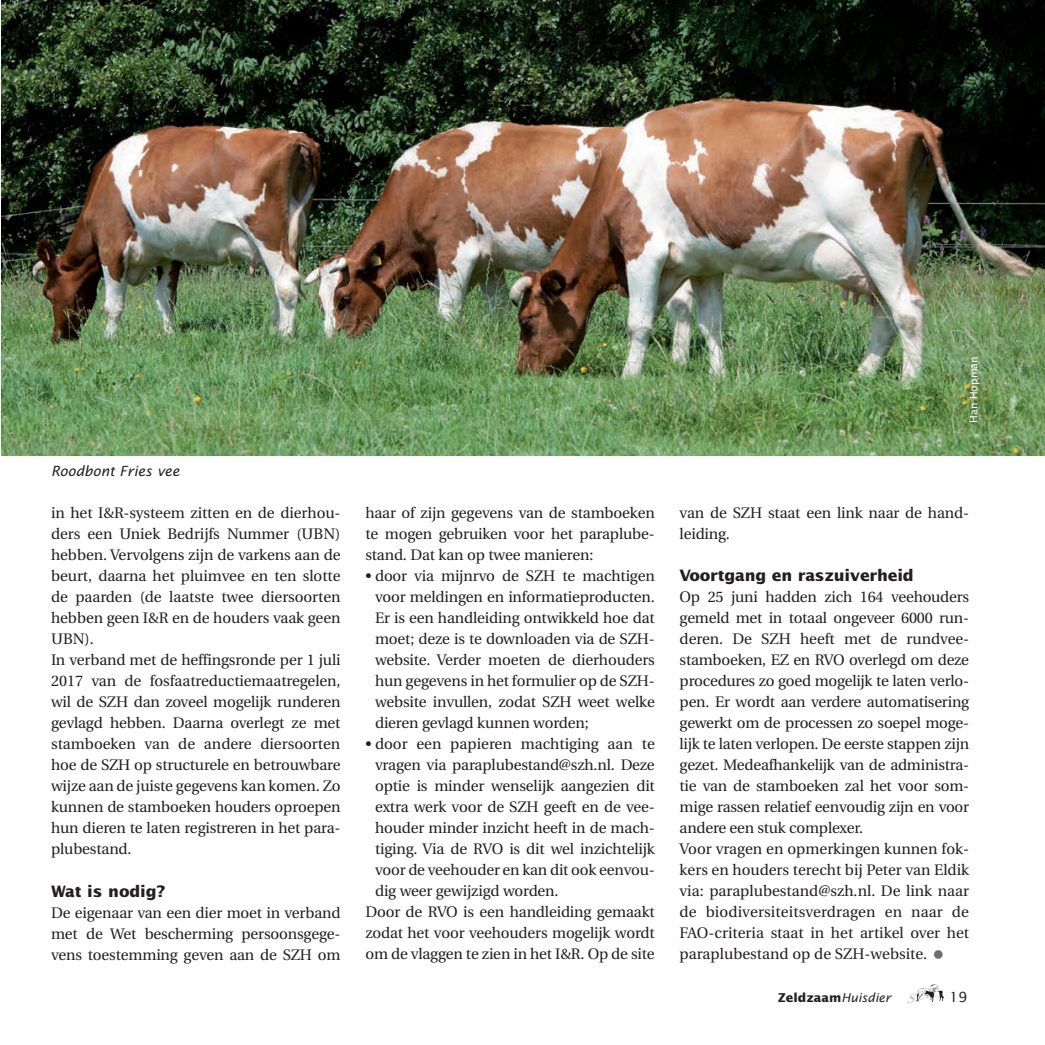
<style>
.page{position:relative;width:1045px;height:1045px;background:#fff}
.page>*{position:absolute;margin:0;border:0;box-sizing:border-box;transform-origin:0 0}
.t1{font:700 15.75px "Lucida Sans";letter-spacing:-.015em;color:#231f20}
.t2{font:15.22px/21px "Utopia";letter-spacing:-.01em;color:#231f20}
.t3{font:italic 14px "Lucida Sans";color:#231f20}
.t4{font:14px "Lucida Sans";color:#231f20}
.t5{font:700 12.25px "Lucida Sans";color:#231f20}
.t6{font:10.5px "Lucida Sans";color:#fff}
.s1{font-weight:400;font-style:italic}
</style>
<div class="page">
<img style="left:1px;top:0;width:1044px;height:455px">
<svg style="left:907px;top:984px;width:36px;height:20px"></svg>
<p class="t3" style="left:51px;top:463px;width:130px">Roodbont Fries vee</p>
<p class="t2" style="left:51px;top:503px;width:291px">in het I&amp;R-systeem zitten en de dierhou&shy;ders een Uniek Bedrijfs Nummer (UBN) hebben. Vervolgens zijn de varkens aan de beurt, daarna het pluimvee en ten slotte de paarden (de laatste twee diersoorten hebben geen I&amp;R en de houders vaak geen UBN).<br>In verband met de heffingsronde per 1 juli 2017 van de fosfaatreductiemaatregelen, wil de SZH dan zoveel mogelijk runderen gevlagd hebben. Daarna overlegt ze met stamboeken van de andere diersoorten hoe de SZH op structurele en betrouwbare wijze aan de juiste gegevens kan komen. Zo kunnen de stamboeken houders oproepen hun dieren te laten registreren in het para&shy;plubestand.</p>
<p class="t1" style="left:51px;top:881px;width:116px">Wat is nodig?</p>
<p class="t2" style="left:51px;top:902px;width:291px;text-align:justify">De eigenaar van een dier moet in verband met de Wet bescherming persoonsgege&shy;vens toestemming geven aan de SZH om</p>
<p class="t6" style="left:967px;top:423px;width:68px;rotate:-90deg">Han Hopman</p>
<p class="t2" style="left:365px;top:503px;width:291px;text-align:justify">haar of zijn gegevens van de stamboeken te mogen gebruiken voor het paraplube&shy;stand. Dat kan op twee manieren:</p>
<p class="t2" style="left:375px;top:566px;width:281px;text-align:justify;text-indent:-10px">• door via mijnrvo de SZH te machtigen voor meldingen en informatieproducten.<br>Er is een handleiding ontwikkeld hoe dat moet; deze is te downloaden via de SZH&shy;website. Verder moeten de dierhouders hun gegevens in het formulier op de SZH&shy;website invullen, zodat SZH weet welke dieren gevlagd kunnen worden;</p>
<p class="t2" style="left:365px;top:734px;width:291px">• door een papieren machtiging aan te</p>
<p class="t2" style="left:375px;top:755px;width:281px">vragen via paraplubestand@szh.nl. Deze</p>
<p class="t2" style="left:375px;top:776px;width:281px">optie is minder wenselijk aangezien dit</p>
<p class="t2" style="left:375px;top:797px;width:281px">extra werk voor de SZH geeft en de vee-</p>
<p class="t2" style="left:375px;top:818px;width:281px">houder minder inzicht heeft in de mach-</p>
<p class="t2" style="left:375px;top:839px;width:281px">tiging. Via de RVO is dit wel inzichtelijk</p>
<p class="t2" style="left:375px;top:860px;width:281px">voor de veehouder en kan dit ook eenvou-</p>
<p class="t2" style="left:375px;top:881px;width:185px">dig weer gewijzigd worden.</p>
<p class="t2" style="left:365px;top:902px;width:291px">Door de RVO is een handleiding gemaakt</p>
<p class="t2" style="left:365px;top:923px;width:291px">zodat het voor veehouders mogelijk wordt</p>
<p class="t2" style="left:365px;top:944px;width:291px">om de vlaggen te zien in het I&amp;R. Op de site</p>
<p class="t2" style="left:679px;top:503px;width:291px">van de SZH staat een link naar de hand&shy;leiding.</p>
<p class="t1" style="left:679px;top:566px;width:236px">Voortgang en raszuiverheid</p>
<p class="t2" style="left:679px;top:587px;width:291px">Op 25 juni hadden zich 164 veehouders gemeld met in totaal ongeveer 6000 run&shy;deren. De SZH heeft met de rundvee&shy;stamboeken, EZ en RVO overlegd om deze procedures zo goed mogelijk te laten verlo&shy;pen. Er wordt aan verdere automatisering gewerkt om de processen zo soepel moge&shy;lijk te laten verlopen. De eerste stappen zijn gezet. Medeafhankelijk van de administra&shy;tie van de stamboeken zal het voor som&shy;mige rassen relatief eenvoudig zijn en voor andere een stuk complexer.<br>Voor vragen en opmerkingen kunnen fok&shy;kers en houders terecht bij Peter van Eldik via: paraplubestand@szh.nl. De link naar de biodiversiteitsverdragen en naar de FAO-criteria staat in het artikel over het paraplubestand op de SZH-website.</p>
<p class="t5" style="left:777px;top:989px;width:115px">Zeldzaam<span class="s1">Huisdier</span></p>
<p class="t4" style="left:949px;top:988px;width:19px">19</p>
</div>
